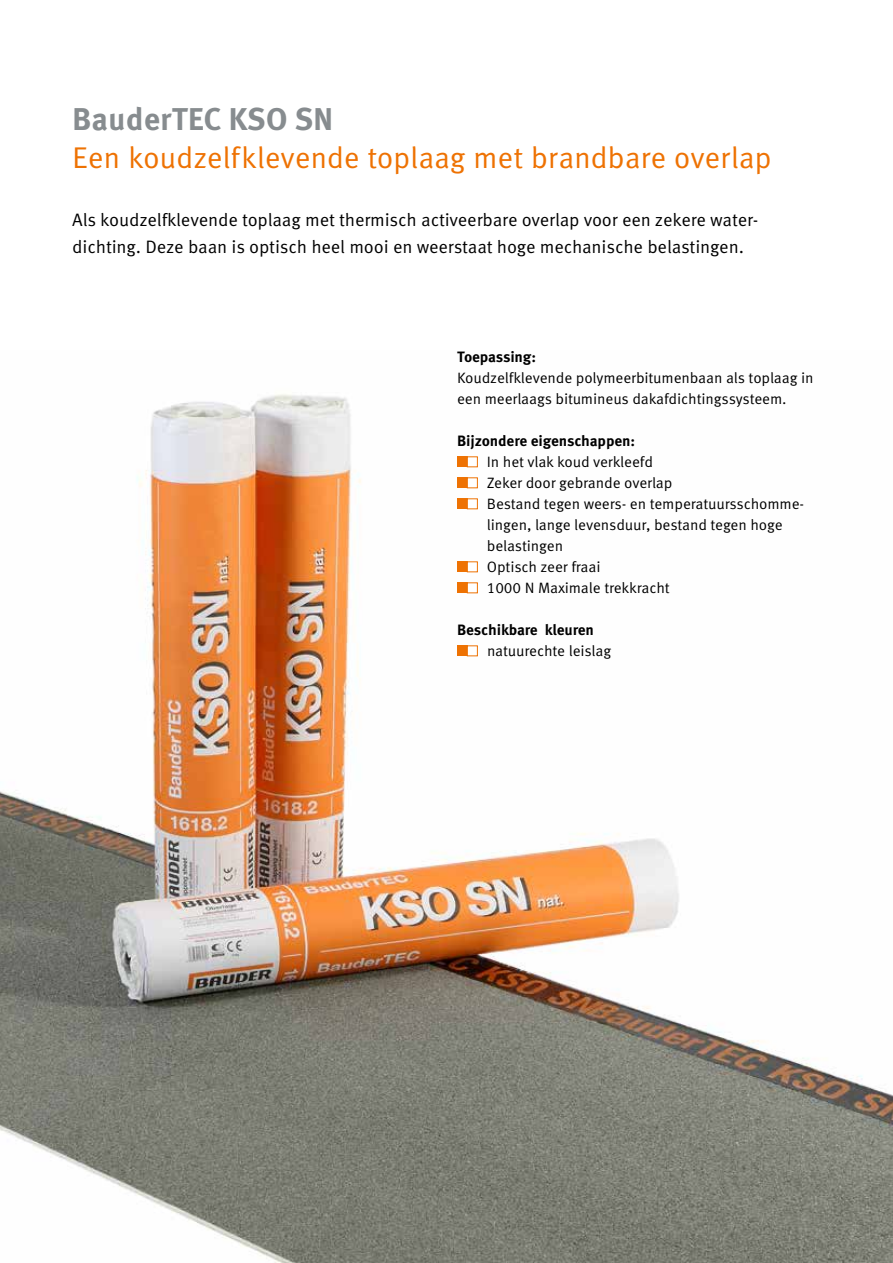
<style>
.page{position:relative;width:893px;height:1263px;background:#fff}
.page>*{position:absolute;margin:0;border:0;box-sizing:border-box;transform-origin:0 0}
.t1{font:700 31.5px "Meta Correspondence Pro";color:#878c8f}
.t2{font:30px "Meta Correspondence Pro";letter-spacing:-.01em;color:#ee7203}
.t3{font:18px/27px "Meta Correspondence Pro";letter-spacing:-.01em;color:#000}
.t4{font:15px/21px "Meta Correspondence Pro";letter-spacing:-.01em;color:#000}
.t5{font:700 15px "Meta Correspondence Pro";letter-spacing:-.01em;color:#000}
</style>
<div class="page">
<img style="left:0;top:394px;width:893px;height:869px">
<div style="left:457px;top:456px;width:10px;height:11px;background:#ee7203"></div>
<svg style="left:467px;top:456px;width:11px;height:11px"></svg>
<div style="left:457px;top:477px;width:10px;height:11px;background:#ee7203"></div>
<svg style="left:467px;top:477px;width:11px;height:11px"></svg>
<div style="left:457px;top:498px;width:10px;height:11px;background:#ee7203"></div>
<svg style="left:467px;top:498px;width:11px;height:11px"></svg>
<div style="left:457px;top:561px;width:10px;height:11px;background:#ee7203"></div>
<svg style="left:467px;top:561px;width:11px;height:11px"></svg>
<div style="left:457px;top:582px;width:10px;height:11px;background:#ee7203"></div>
<svg style="left:467px;top:582px;width:11px;height:11px"></svg>
<div style="left:457px;top:645px;width:10px;height:11px;background:#ee7203"></div>
<svg style="left:467px;top:645px;width:11px;height:11px"></svg>
<h1 class="t1" style="left:72px;top:94px;width:263px">BauderTEC KSO SN</h1>
<h2 class="t2" style="left:72px;top:134px;width:701px">Een koudzelfklevende toplaag met brandbare overlap</h2>
<p class="t3" style="left:72px;top:205px;width:688px">Als koudzelfklevende toplaag met thermisch activeerbare overlap voor een zekere water&shy;dichting. Deze baan is optisch heel mooi en weerstaat hoge mechanische belastingen.</p>
<p class="t5" style="left:457px;top:345px;width:80px">Toepassing:</p>
<p class="t4" style="left:457px;top:366px;width:358px">Koudzelfklevende polymeerbitumenbaan als toplaag in een meerlaags bitumineus dakafdichtingssysteem.</p>
<p class="t5" style="left:457px;top:429px;width:180px">Bijzondere eigenschappen:</p>
<p class="t4" style="left:487px;top:450px;width:319px">In het vlak koud verkleefd<br>Zeker door gebrande overlap<br>Bestand tegen weers- en temperatuursschomme&shy;lingen, lange levensduur, bestand tegen hoge belastingen<br>Optisch zeer fraai<br>1000 N Maximale trekkracht</p>
<p class="t5" style="left:457px;top:618px;width:138px">Beschikbare kleuren</p>
<p class="t4" style="left:487px;top:639px;width:126px">natuurechte leislag</p>
</div>
